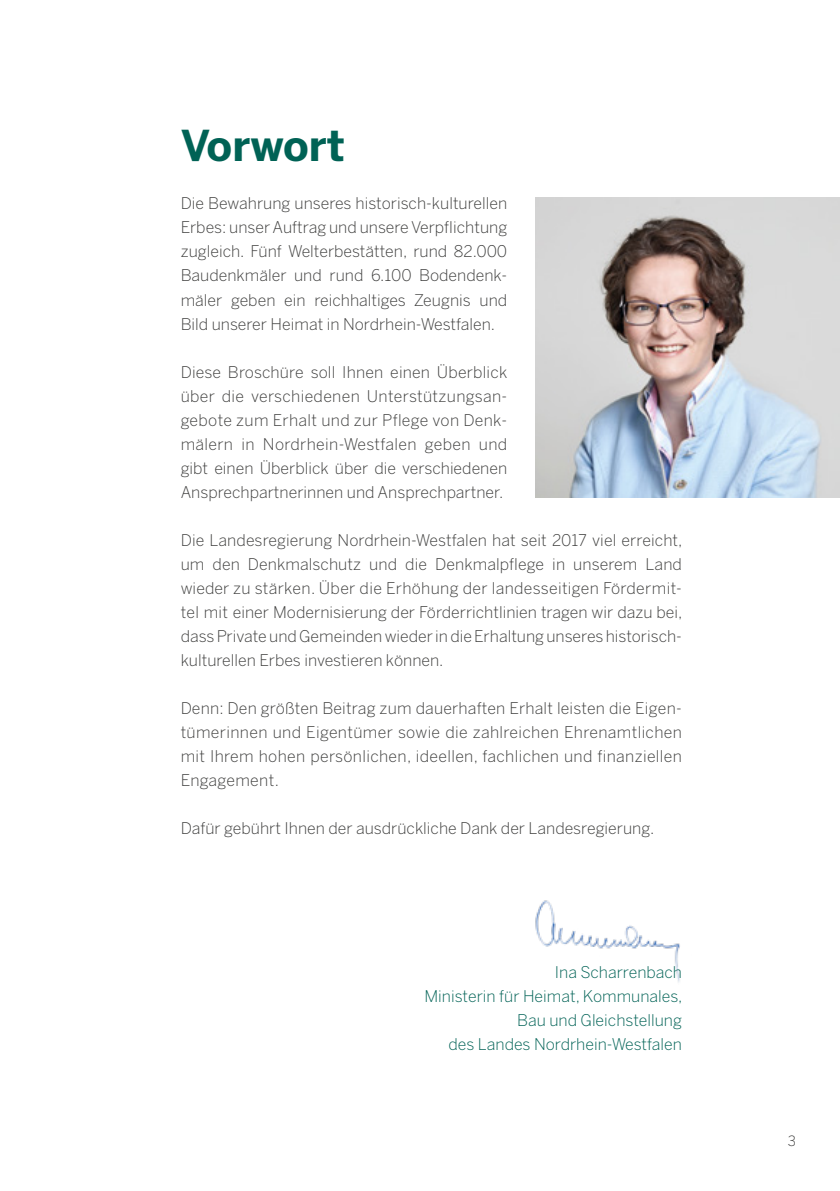
<style>
.page{position:relative;width:840px;height:1191px;background:#fff}
.page>*{position:absolute;margin:0;border:0;box-sizing:border-box;transform-origin:0 0}
.t1{font:700 42.2px "Benton Sans";color:#006255}
.t2{font:300 16px/24px "Benton Sans";color:#3c3c3b;text-align:justify}
.t3{font:300 16px/24px "Benton Sans";color:#006255;text-align:right}
.t4{font:300 14px "Benton Sans";color:#3c3c3b}
</style>
<div class="page">
<img style="left:535px;top:198px;width:304px;height:299px">
<img style="left:535px;top:900px;width:145px;height:83px">
<h1 class="t1" style="left:180px;top:120px;width:166px">Vorwort</h1>
<p class="t2" style="left:180px;top:192px;width:328px">Die Bewahrung unseres historisch-kulturellen Erbes: unser Auftrag und unsere Verpflichtung zugleich. Fünf Welterbestätten, rund 82.000<br>Baudenkmäler und rund 6.100 Bodendenk&shy;mäler geben ein reichhaltiges Zeugnis und Bild unserer Heimat in Nordrhein-Westfalen.</p>
<p class="t2" style="left:180px;top:360px;width:328px;text-align:left">Diese Broschüre soll Ihnen einen Überblick über die verschiedenen Unterstützungsan&shy;gebote zum Erhalt und zur Pflege von Denk&shy;mälern in Nordrhein-Westfalen geben und gibt einen Überblick über die verschiedenen Ansprechpartnerinnen und Ansprechpartner.</p>
<p class="t2" style="left:180px;top:528px;width:503px">Die Landesregierung Nordrhein-Westfalen hat seit 2017 viel erreicht, um den Denkmalschutz und die Denkmalpflege in unserem Land wieder zu stärken. Über die Erhöhung der landesseitigen Fördermit&shy;tel mit einer Modernisierung der Förderrichtlinien tragen wir dazu bei, dass Private und Gemeinden wieder in die Erhaltung unseres historisch&shy;kulturellen Erbes investieren können.</p>
<p class="t2" style="left:180px;top:696px;width:502px">Denn: Den größten Beitrag zum dauerhaften Erhalt leisten die Eigen&shy;tümerinnen und Eigentümer sowie die zahlreichen Ehrenamtlichen mit Ihrem hohen persönlichen, ideellen, fachlichen und finanziellen Engagement.</p>
<p class="t2" style="left:180px;top:816px;width:475px">Dafür gebührt Ihnen der ausdrückliche Dank der Landesregierung.</p>
<p class="t3" style="left:424px;top:960px;width:259px">Ina Scharrenbach<br>Ministerin für Heimat, Kommunales,<br>Bau und Gleichstellung<br>des Landes Nordrhein-Westfalen</p>
<p class="t4" style="left:787px;top:1132px;width:10px">3</p>
</div>
